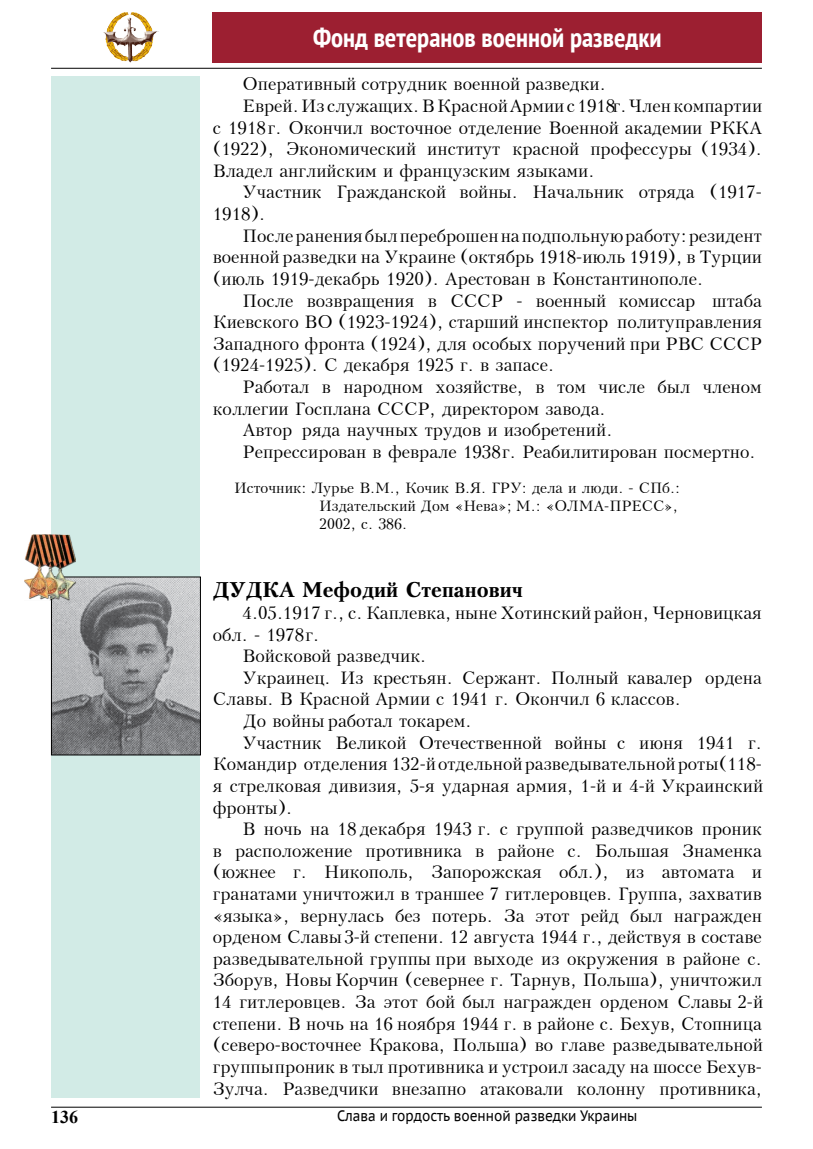
<style>
.page{position:relative;width:813px;height:1149px;background:#fff}
.page>*{position:absolute;margin:0;border:0;box-sizing:border-box;transform-origin:0 0}
.t1{font:700 condensed 27px "PT Sans";color:#fff}
.t2{font:700 21px "Peterburg";color:#000}
.t3{font:18px "Peterburg";color:#000}
.t4{font:700 18px "Times New Roman";color:#000}
.t5{font:15px/18px "Peterburg";color:#000}
.t6{font:15px "PT Sans Caption";color:#000;scale:.88 1}
</style>
<div class="page">
<div style="left:51px;top:77px;width:149px;height:1020px;background:#d2ebe6"></div>
<hr style="left:51px;top:1106px;width:710px;height:1px;background:#000">
<div style="left:213px;top:13px;width:548px;height:50px;background:#9c1f31"></div>
<img style="left:103px;top:13px;width:56px;height:50px">
<hr style="left:51px;top:68px;width:710px;height:1px;background:#000">
<img style="left:53px;top:578px;width:146px;height:175px">
<div style="left:51px;top:576px;width:150px;height:179px;border:1px solid #000"></div>
<img style="left:25px;top:534px;width:50px;height:66px">
<h1 class="t1" style="left:313px;top:20px;width:350px">Фонд ветеранов военной разведки</h1>
<p class="t3" style="left:242px;top:74px;width:364px">Оперативный сотрудник военной разведки.</p>
<p class="t3" style="left:242px;top:95px;width:521px">Еврей. Из служащих. В Красной Армии с 1918г. Член компартии</p>
<p class="t3" style="left:213px;top:117px;width:550px">с 1918 г. Окончил восточное отделение Военной академии РККА</p>
<p class="t3" style="left:213px;top:138px;width:550px">(1922), Экономический институт красной профессуры (1934).</p>
<p class="t3" style="left:213px;top:160px;width:383px">Владел английским и французским языками.</p>
<p class="t3" style="left:242px;top:182px;width:520px">Участник Гражданской войны. Начальник отряда (1917-</p>
<p class="t3" style="left:213px;top:203px;width:54px">1918).</p>
<p class="t3" style="left:242px;top:225px;width:520px">После ранения был переброшен на подпольную работу: резидент</p>
<p class="t3" style="left:213px;top:246px;width:550px">военной разведки на Украине (октябрь 1918-июль 1919), в Турции</p>
<p class="t3" style="left:213px;top:268px;width:491px">(июль 1919-декабрь 1920). Арестован в Константинополе.</p>
<p class="t3" style="left:242px;top:290px;width:520px">После возвращения в СССР - военный комиссар штаба</p>
<p class="t3" style="left:213px;top:311px;width:550px">Киевского ВО (1923-1924), старший инспектор политуправления</p>
<p class="t3" style="left:213px;top:333px;width:550px">Западного фронта (1924), для особых поручений при РВС СССР</p>
<p class="t3" style="left:213px;top:354px;width:342px">(1924-1925). С декабря 1925 г. в запасе.</p>
<p class="t3" style="left:242px;top:376px;width:520px">Работал в народном хозяйстве, в том числе был членом</p>
<p class="t3" style="left:213px;top:398px;width:394px">коллегии Госплана СССР, директором завода.</p>
<p class="t3" style="left:242px;top:419px;width:371px">Автор ряда научных трудов и изобретений.</p>
<p class="t3" style="left:242px;top:441px;width:514px">Репрессирован в феврале 1938 г. Реабилитирован посмертно.</p>
<p class="t5" style="left:319px;top:478px;width:362px;text-indent:-85px">Источник: Лурье В.М., Кочик В.Я. ГРУ: дела и люди. - СПб.:<br>Издательский Дом «Нева»; М.: «ОЛМА-ПРЕСС»,<br>2002, с. 386.</p>
<p class="t2" style="left:213px;top:577px;width:311px">ДУДКА Мефодий Степанович</p>
<p class="t3" style="left:242px;top:602px;width:520px">4.05.1917 г., с. Каплевка, ныне Хотинский район, Черновицкая</p>
<p class="t3" style="left:213px;top:623px;width:108px">обл. - 1978 г.</p>
<p class="t3" style="left:242px;top:645px;width:185px">Войсковой разведчик.</p>
<p class="t3" style="left:242px;top:667px;width:520px">Украинец. Из крестьян. Сержант. Полный кавалер ордена</p>
<p class="t3" style="left:213px;top:688px;width:469px">Славы. В Красной Армии с 1941 г. Окончил 6 классов.</p>
<p class="t3" style="left:242px;top:710px;width:230px">До войны работал токарем.</p>
<p class="t3" style="left:242px;top:731px;width:520px">Участник Великой Отечественной войны с июня 1941 г.</p>
<p class="t3" style="left:213px;top:753px;width:550px">Командир отделения 132-й отдельной разведывательной роты (118-</p>
<p class="t3" style="left:213px;top:775px;width:551px">я стрелковая дивизия, 5-я ударная армия, 1-й и 4-й Украинский</p>
<p class="t3" style="left:213px;top:796px;width:81px">фронты).</p>
<p class="t3" style="left:242px;top:818px;width:520px">В ночь на 18 декабря 1943 г. с группой разведчиков проник</p>
<p class="t3" style="left:213px;top:839px;width:550px">в расположение противника в районе с. Большая Знаменка</p>
<p class="t3" style="left:213px;top:861px;width:550px">(южнее г. Никополь, Запорожская обл.), из автомата и</p>
<p class="t3" style="left:213px;top:883px;width:550px">гранатами уничтожил в траншее 7 гитлеровцев. Группа, захватив</p>
<p class="t3" style="left:213px;top:904px;width:550px">«языка», вернулась без потерь. За этот рейд был награжден</p>
<p class="t3" style="left:213px;top:926px;width:550px">орденом Славы 3-й степени. 12 августа 1944 г., действуя в составе</p>
<p class="t3" style="left:213px;top:947px;width:550px">разведывательной группы при выходе из окружения в районе с.</p>
<p class="t3" style="left:213px;top:969px;width:550px">Зборув, Новы Корчин (севернее г. Тарнув, Польша), уничтожил</p>
<p class="t3" style="left:213px;top:991px;width:551px">14 гитлеровцев. За этот бой был награжден орденом Славы 2-й</p>
<p class="t3" style="left:213px;top:1012px;width:550px">степени. В ночь на 16 ноября 1944 г. в районе с. Бехув, Стопница</p>
<p class="t3" style="left:213px;top:1034px;width:551px">(северо-восточнее Кракова, Польша) во главе разведывательной</p>
<p class="t3" style="left:213px;top:1055px;width:550px">группы проник в тыл противника и устроил засаду на шоссе Бехув-</p>
<p class="t3" style="left:213px;top:1077px;width:550px">Зулча. Разведчики внезапно атаковали колонну противника,</p>
<p class="t4" style="left:51px;top:1103px;width:28px">136</p>
<p class="t6" style="left:337px;top:1105px;width:342px">Слава и гордость военной разведки Украины</p>
</div>
